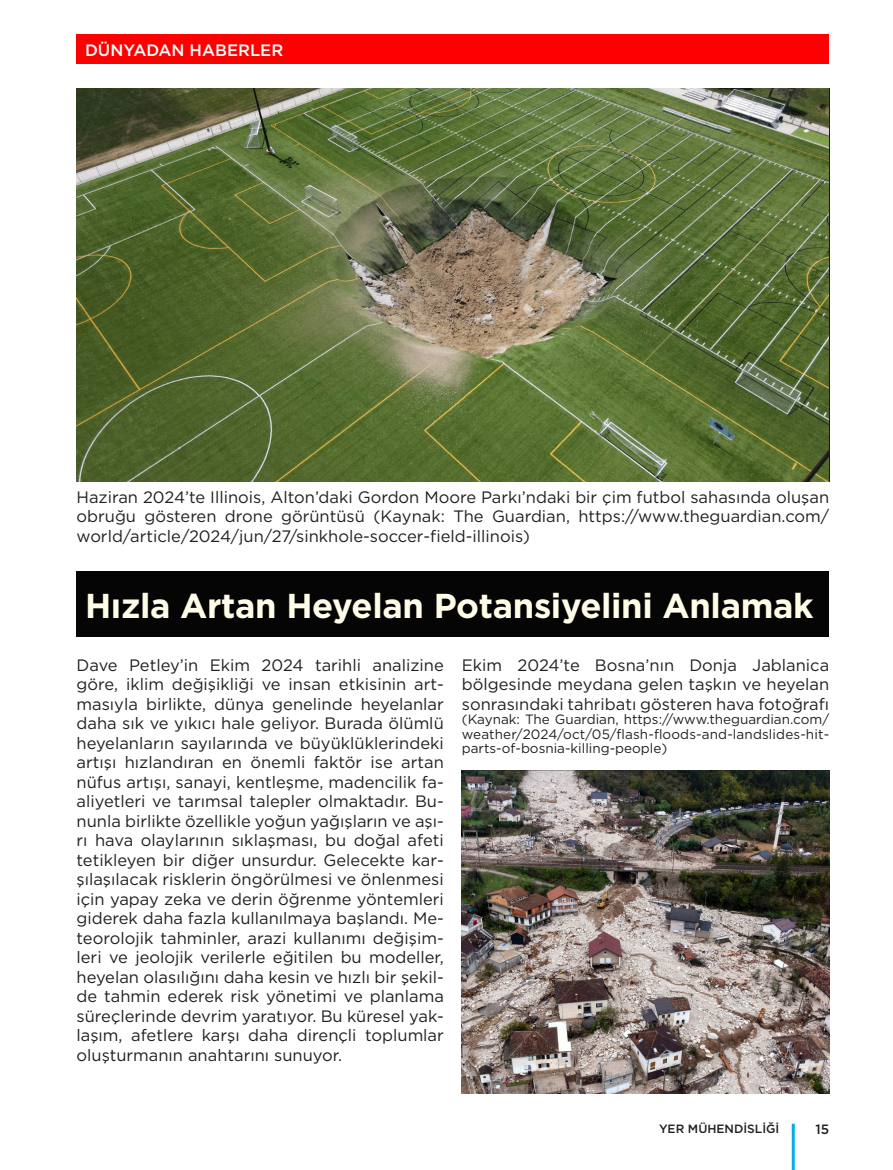
<style>
.page{position:relative;width:893px;height:1170px;background:#fff}
.page>*{position:absolute;margin:0;border:0;box-sizing:border-box;transform-origin:0 0}
.t1{font:700 34.5px "Gotham";letter-spacing:-.01em;color:#fffde8}
.t2{font:16.5px/19.5px "Gotham";color:#231f20;text-align:justify}
.t3{font:500 16.5px "Gotham";color:#fff}
.t4{font:13.5px/14.5px "Gotham";color:#231f20;text-align:justify}
.t5{font:500 13.5px "Gotham";color:#231f20}
.t6{font:500 12px "Gotham";color:#231f20}
</style>
<div class="page">
<hr style="left:792px;top:1123px;width:3px;height:46px;background:#00aeef">
<div style="left:77px;top:34px;width:752px;height:30px;background:#f00"></div>
<img style="left:77px;top:89px;width:752px;height:392px">
<div style="left:77px;top:571px;width:752px;height:66px;background:#050505"></div>
<img style="left:461px;top:770px;width:368px;height:323px">
<p class="t3" style="left:85px;top:39px;width:200px">DÜNYADAN HABERLER</p>
<p class="t2" style="left:77px;top:486px;width:754px">Haziran 2024’te Illinois, Alton’daki Gordon Moore Parkı’ndaki bir çim futbol sahasında oluşan obruğu gösteren drone görüntüsü (Kaynak: The Guardian, https://www.theguardian.com/ world/article/2024/jun/27/sinkhole-soccer-field-illinois)</p>
<p class="t1" style="left:85px;top:582px;width:730px">Hızla Artan Heyelan Potansiyelini Anlamak</p>
<p class="t2" style="left:77px;top:654px;width:369px">Dave Petley’in Ekim 2024 tarihli analizine göre, iklim değişikliği ve insan etkisinin art&shy;masıyla birlikte, dünya genelinde heyelanlar daha sık ve yıkıcı hale geliyor. Burada ölümlü heyelanların sayılarında ve büyüklüklerindeki artışı hızlandıran en önemli faktör ise artan nüfus artışı, sanayi, kentleşme, madencilik fa&shy;aliyetleri ve tarımsal talepler olmaktadır. Bu&shy;nunla birlikte özellikle yoğun yağışların ve aşı&shy;rı hava olaylarının sıklaşması, bu doğal afeti tetikleyen bir diğer unsurdur. Gelecekte kar&shy;şılaşılacak risklerin öngörülmesi ve önlenmesi için yapay zeka ve derin öğrenme yöntemleri giderek daha fazla kullanılmaya başlandı. Me&shy;teorolojik tahminler, arazi kullanımı değişim&shy;leri ve jeolojik verilerle eğitilen bu modeller, heyelan olasılığını daha kesin ve hızlı bir şekil&shy;de tahmin ederek risk yönetimi ve planlama süreçlerinde devrim yaratıyor. Bu küresel yak&shy;laşım, afetlere karşı daha dirençli toplumlar oluşturmanın anahtarını sunuyor.</p>
<p class="t2" style="left:462px;top:654px;width:369px">Ekim 2024’te Bosna’nın Donja Jablanica bölgesinde meydana gelen taşkın ve heyelan sonrasındaki tahribatı gösteren hava fotoğrafı</p>
<p class="t4" style="left:462px;top:711px;width:369px">(Kaynak: The Guardian, https://www.theguardian.com/ weather/2024/oct/05/flash-floods-and-landslides-hit&shy;parts-of-bosnia-killing-people)</p>
<p class="t6" style="left:659px;top:1121px;width:122px">YER MÜHENDİSLİĞİ</p>
<p class="t5" style="left:815px;top:1120px;width:15px">15</p>
</div>
